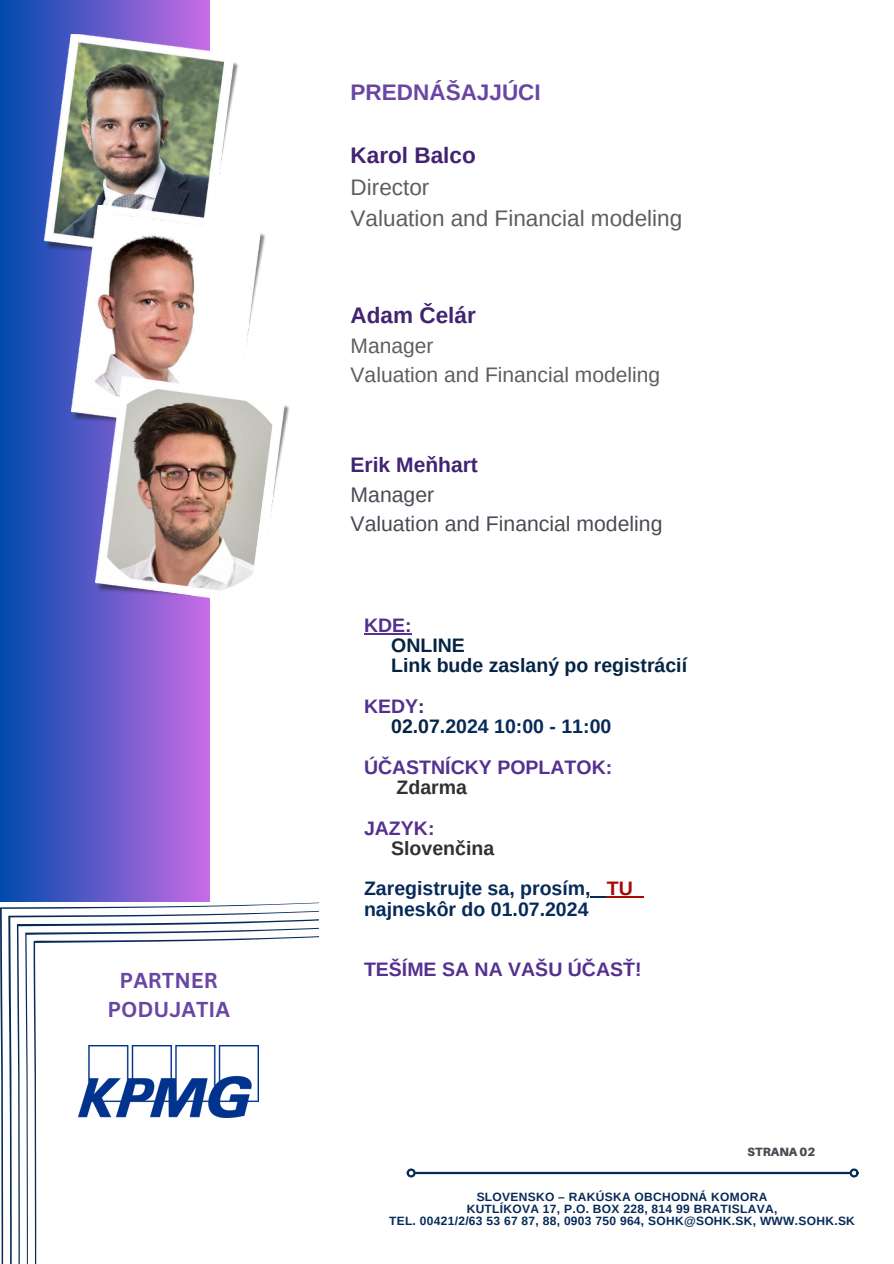
<style>
.page{position:relative;width:894px;height:1264px;background:#fff}
.page>*{position:absolute;margin:0;border:0;box-sizing:border-box;transform-origin:0 0}
.t1{font:22.5px/31.5px "Arimo";color:#5c5f60}
.t2{font:700 22.5px "Arimo";color:#412372}
.t3{font:700 22.5px "Arimo";color:#6a46a4}
.t4{font:21.15px/29.5px "Arimo";color:#4b4953}
.t5{font:21px/29.4px "Arimo";color:#5c5f60}
.t6{font:700 21px/29.2px "Canva Sans";color:#6a46a4;text-align:center}
.t7{font:700 21px "Arimo";color:#412372}
.t8{font:700 19.5px/20.2px "Arimo";color:#062a59}
.t9{font:700 19.5px "Arimo";color:#553090}
.t10{font:700 19.5px/20.2px "Arimo";color:#052444}
.t11{font:700 19.5px "Arimo";color:#323131}
.t12{font:700 12px "Arimo";letter-spacing:.025em;color:#062a59}
.t13{font:900 12px "Aileron";color:#4b4953}
.s1{color:#553090}
.s2{color:#412372}
.s3{color:#052444}
.s4{color:#323131}
.s5{color:#a80808}
</style>
<div class="page">
<hr style="left:415px;top:1171px;width:434px;height:3px;background:#062a59">
<div style="left:406px;top:1168px;width:9px;height:9px;border:2px solid #062a59;border-radius:50%"></div>
<div style="left:849px;top:1168px;width:9px;height:9px;border:2px solid #062a59;border-radius:50%"></div>
<div style="left:0;top:0;width:210px;height:1263px;background:linear-gradient(to right,#004aad,#c86ce5)"></div>
<img style="left:45px;top:34px;width:193px;height:227px">
<img style="left:71px;top:205px;width:194px;height:227px">
<img style="left:95px;top:377px;width:194px;height:226px">
<svg style="left:0;top:899px;width:318px;height:364px"></svg>
<svg style="left:8px;top:908px;width:310px;height:355px"></svg>
<svg style="left:17px;top:916px;width:301px;height:347px"></svg>
<svg style="left:25px;top:922px;width:8px;height:341px"></svg>
<svg style="left:33px;top:921px;width:285px;height:342px"></svg>
<hr style="left:364px;top:633px;width:47px;height:1px;background:#553090">
<svg style="left:590px;top:896px;width:53px;height:1px"></svg>
<p class="t6" style="left:107px;top:965px;width:124px">PARTNER<br>PODUJATIA</p>
<h1 class="t3" style="left:350px;top:80px;width:192px">PREDNÁŠAJJÚCI</h1>
<h1 class="t2" style="left:350px;top:143px;width:127px">Karol Balco</h1>
<h1 class="t1" style="left:350px;top:171px;width:333px">Director<br>Valuation and Financial modeling</h1>
<h1 class="t2" style="left:350px;top:302px;width:127px">Adam Čelár</h1>
<h3 class="t5" style="left:350px;top:330px;width:311px">Manager<br>Valuation and Financial modeling</h3>
<h3 class="t7" style="left:350px;top:453px;width:129px">Erik Meňhart</h3>
<h2 class="t4" style="left:350px;top:479px;width:313px">Manager<br>Valuation and Financial modeling</h2>
<h3 class="t9" style="left:364px;top:614px;width:49px">KDE:</h3>
<h3 class="t10" style="left:391px;top:635px;width:297px">ONLINE<br>Link bude zaslaný po registrácií</h3>
<h3 class="t8" style="left:391px;top:696px;width:222px;text-indent:-27px"><span class="s1">KEDY</span><span class="s2">:<br></span><span class="s3">02.07</span>.2024 10:00 - 11:00</h3>
<h3 class="t9" style="left:364px;top:756px;width:250px">ÚČASTNÍCKY POPLATOK:</h3>
<h3 class="t11" style="left:396px;top:776px;width:72px">Zdarma</h3>
<h3 class="t9" style="left:364px;top:816px;width:72px">JAZYK:</h3>
<h3 class="t8" style="left:364px;top:827px;width:270px;line-height:40.5px;text-indent:27px"><span class="s4">Slovenčina<br></span>Zaregistrujte sa, prosím, <span class="s5">TU</span></h3>
<h3 class="t8" style="left:364px;top:898px;width:226px">najneskôr do 01.07.2024</h3>
<h3 class="t9" style="left:364px;top:958px;width:279px">TEŠÍME SA NA VAŠU ÚČASŤ!</h3>
<p class="t13" style="left:747px;top:1144px;width:69px">STRANA 02</p>
<p class="t12" style="left:476px;top:1190px;width:292px">SLOVENSKO – RAKÚSKA OBCHODNÁ KOMORA</p>
<p class="t12" style="left:466px;top:1202px;width:312px">KUTLÍKOVA 17, P.O. BOX 228, 814 99 BRATISLAVA,</p>
<h1 class="t12" style="left:389px;top:1214px;width:467px">TEL. 00421/2/63 53 67 87, 88, 0903 750 964, SOHK@SOHK.SK, WWW.SOHK.SK</h1>
</div>
